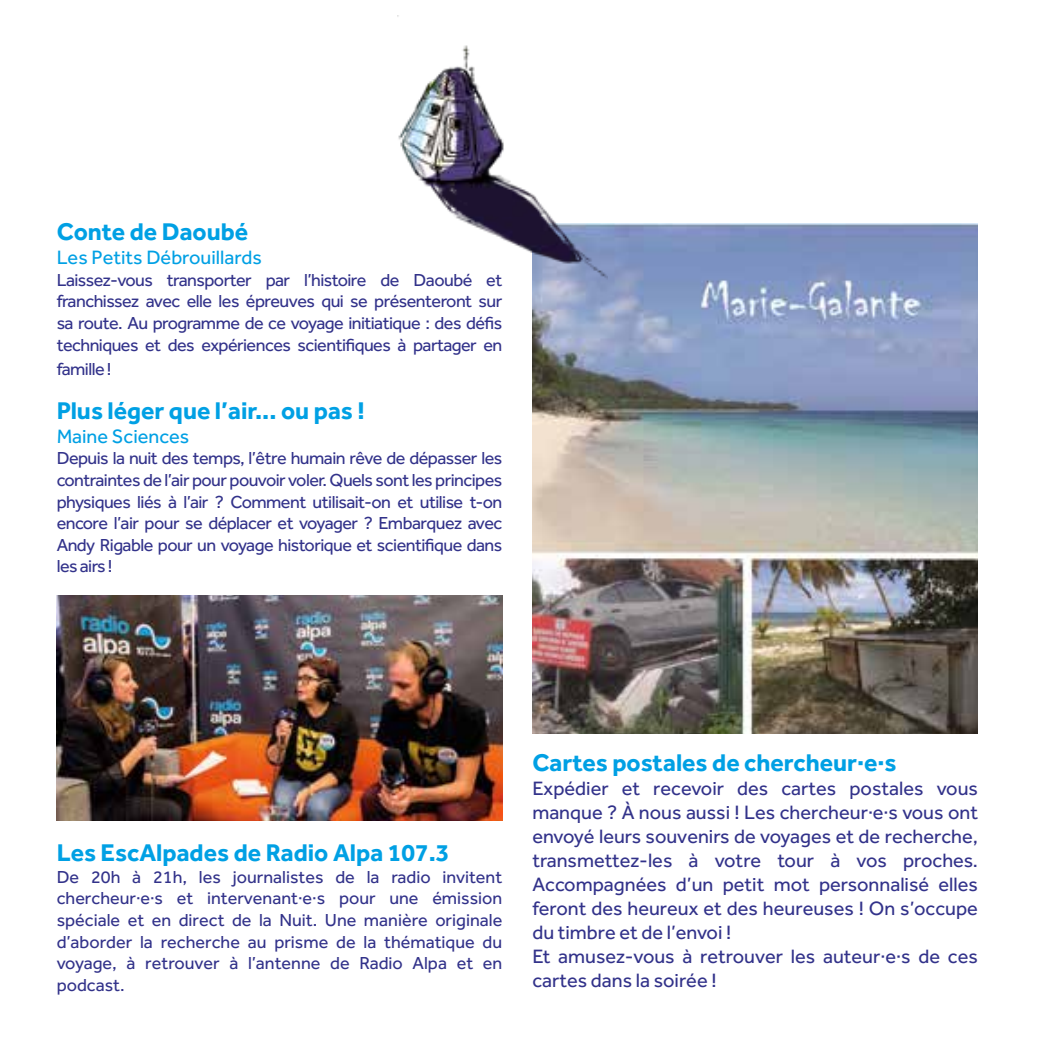
<style>
.page{position:relative;width:1063px;height:1063px;background:#fff}
.page>*{position:absolute;margin:0;border:0;box-sizing:border-box;transform-origin:0 0}
.t1{font:700 25px "Effra";color:#00a0e4}
.t2{font:20px/24px "Effra";color:#32328a}
.t3{font:20px "Effra";color:#00a0e4}
.t4{font:18px/21.5px "Effra";letter-spacing:-.03em;color:#32328a;text-align:justify}
</style>
<div class="page">
<img style="left:57px;top:595px;width:445px;height:226px">
<img style="left:532px;top:224px;width:446px;height:509px">
<img style="left:397px;top:15px;width:210px;height:296px">
<h1 class="t1" style="left:57px;top:217px;width:193px">Conte de Daoubé</h1>
<p class="t3" style="left:57px;top:246px;width:207px">Les Petits Débrouillards</p>
<p class="t4" style="left:57px;top:269px;width:447px">Laissez-vous transporter par l’histoire de Daoubé et franchissez avec elle les épreuves qui se présenteront sur sa route. Au programme de ce voyage initiatique : des défis techniques et des expériences scientifiques à partager en</p>
<p class="t4" style="left:57px;top:358px;width:56px">famille !</p>
<h1 class="t1" style="left:57px;top:395px;width:310px">Plus léger que l’air... ou pas !</h1>
<p class="t3" style="left:57px;top:424px;width:134px">Maine Sciences</p>
<p class="t4" style="left:57px;top:447px;width:447px">Depuis la nuit des temps, l’être humain rêve de dépasser les contraintes de l’air pour pouvoir voler. Quels sont les principes physiques liés à l’air ? Comment utilisait-on et utilise t-on encore l’air pour se déplacer et voyager ? Embarquez avec Andy Rigable pour un voyage historique et scientifique dans les airs !</p>
<h1 class="t1" style="left:57px;top:838px;width:394px">Les EscAlpades de Radio Alpa 107.3</h1>
<p class="t4" style="left:57px;top:866px;width:447px">De 20h à 21h, les journalistes de la radio invitent chercheur·e·s et intervenant·e·s pour une émission spéciale et en direct de la Nuit. Une manière originale d’aborder la recherche au prisme de la thématique du voyage, à retrouver à l’antenne de Radio Alpa et en podcast.</p>
<h1 class="t1" style="left:532px;top:748px;width:366px">Cartes postales de chercheur·e·s</h1>
<p class="t2" style="left:532px;top:776px;width:447px">Expédier et recevoir des cartes postales vous manque ? À nous aussi ! Les chercheur·e·s vous ont envoyé leurs souvenirs de voyages et de recherche, transmettez-les à votre tour à vos proches.<br>Accompagnées d’un petit mot personnalisé elles feront des heureux et des heureuses ! On s’occupe du timbre et de l’envoi !<br>Et amusez-vous à retrouver les auteur·e·s de ces cartes dans la soirée !</p>
</div>
